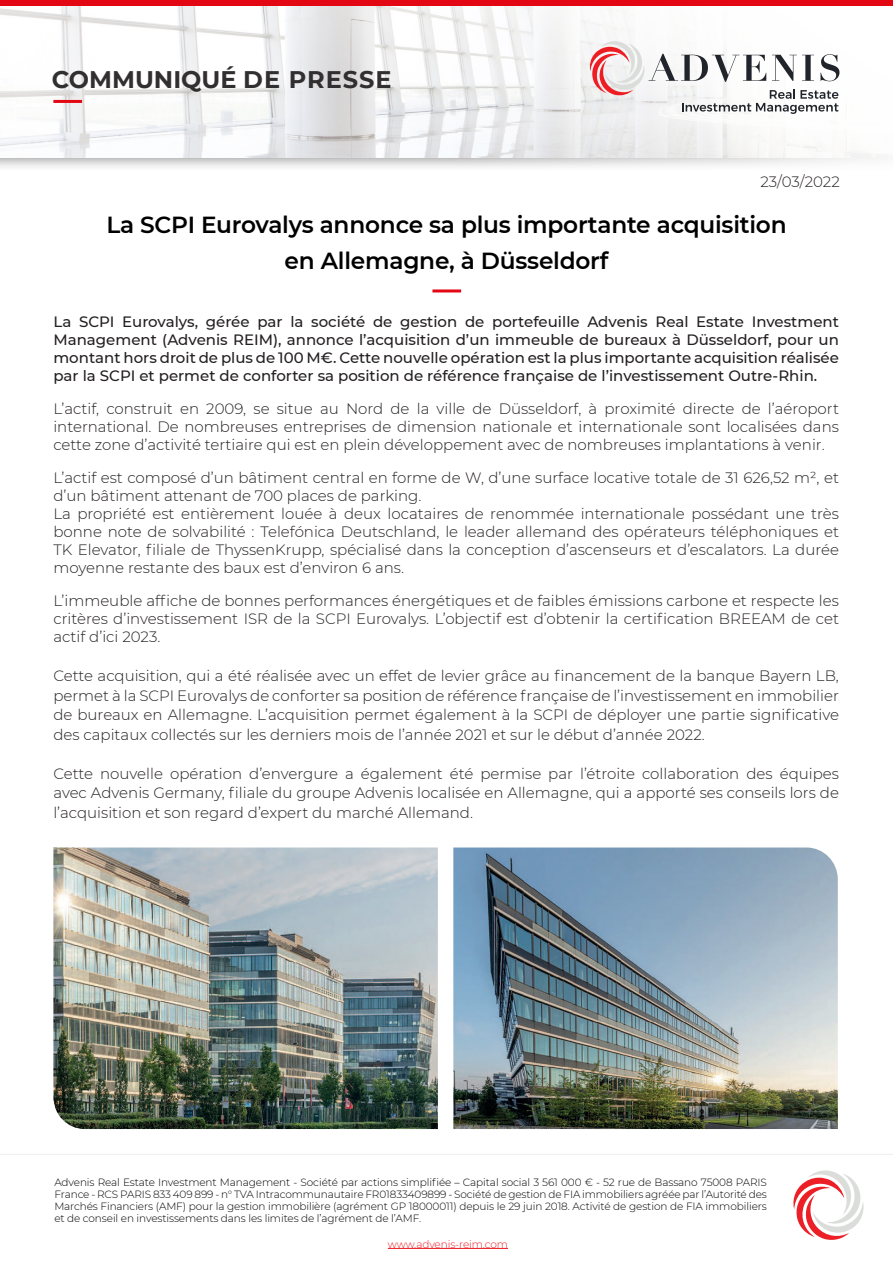
<style>
.page{position:relative;width:893px;height:1263px;background:#fff}
.page>*{position:absolute;margin:0;border:0;box-sizing:border-box;transform-origin:0 0}
.t1{font:700 24px "Montserrat";color:#312f30}
.t2{font:600 23.25px "Montserrat";letter-spacing:-.01em;color:#000001}
.t3{font:300 15px/18px "Montserrat";color:#231f20;text-align:justify}
.t4{font:500 15px/18px "Montserrat";color:#231f20;text-align:justify}
.t5{font:300 10.5px/12px "Montserrat";letter-spacing:-.01em;color:#000001;text-align:justify}
.t6{font:300 10.5px "Montserrat";letter-spacing:-.01em;color:#eb1f27}
</style>
<div class="page">
<hr style="left:388px;top:1248px;width:120px;height:1px;background:#eb1f27">
<svg style="left:793px;top:1170px;width:71px;height:70px"></svg>
<div style="left:0;top:0;width:893px;height:171px;background:#231f20;opacity:.59"></div>
<svg style="left:259px;top:6px;width:634px;height:287px"></svg>
<svg style="left:0;top:6px;width:742px;height:151px"></svg>
<div style="left:0;top:0;width:893px;height:6px;background:#e30613"></div>
<svg style="left:589px;top:40px;width:250px;height:74px"></svg>
<hr style="left:434px;top:289px;width:26px;height:3px;background:#e30613">
<hr style="left:55px;top:100px;width:26px;height:3px;background:#e30613">
<img style="left:53px;top:847px;width:385px;height:282px">
<img style="left:453px;top:847px;width:385px;height:282px">
<p class="t1" style="left:52px;top:62px;width:341px">COMMUNIQUÉ DE PRESSE</p>
<p class="t3" style="left:760px;top:172px;width:81px">23/03/2022</p>
<p class="t2" style="left:106px;top:209px;width:682px">La SCPI Eurovalys annonce sa plus importante acquisition</p>
<p class="t2" style="left:285px;top:245px;width:325px">en Allemagne, à Düsseldorf</p>
<p class="t4" style="left:53px;top:312px;width:787px">La SCPI Eurovalys, gérée par la société de gestion de portefeuille Advenis Real Estate Investment Management (Advenis REIM), annonce l’acquisition d’un immeuble de bureaux à Düsseldorf, pour un montant hors droit de plus de 100 M€. Cette nouvelle opération est la plus importante acquisition réalisée par la SCPI et permet de conforter sa position de référence française de l’investissement Outre-Rhin.</p>
<p class="t3" style="left:53px;top:399px;width:787px">L’actif, construit en 2009, se situe au Nord de la ville de Düsseldorf, à proximité directe de l’aéroport international. De nombreuses entreprises de dimension nationale et internationale sont localisées dans cette zone d’activité tertiaire qui est en plein développement avec de nombreuses implantations à venir.</p>
<p class="t3" style="left:53px;top:468px;width:787px">L’actif est composé d’un bâtiment central en forme de W, d’une surface locative totale de 31 626,52 m², et d’un bâtiment attenant de 700 places de parking.</p>
<p class="t3" style="left:53px;top:504px;width:787px">La propriété est entièrement louée à deux locataires de renommée internationale possédant une très bonne note de solvabilité : Telefónica Deutschland, le leader allemand des opérateurs téléphoniques et TK Elevator, filiale de ThyssenKrupp, spécialisé dans la conception d’ascenseurs et d’escalators. La durée moyenne restante des baux est d’environ 6 ans.</p>
<p class="t3" style="left:53px;top:591px;width:787px">L’immeuble affiche de bonnes performances énergétiques et de faibles émissions carbone et respecte les critères d’investissement ISR de la SCPI Eurovalys. L’objectif est d’obtenir la certification BREEAM de cet actif d’ici 2023.</p>
<p class="t3" style="left:53px;top:665px;width:787px;line-height:19.5px">Cette acquisition, qui a été réalisée avec un effet de levier grâce au financement de la banque Bayern LB, permet à la SCPI Eurovalys de conforter sa position de référence française de l’investissement en immobilier de bureaux en Allemagne. L’acquisition permet également à la SCPI de déployer une partie significative des capitaux collectés sur les derniers mois de l’année 2021 et sur le début d’année 2022.</p>
<p class="t3" style="left:53px;top:763px;width:787px;line-height:19.5px">Cette nouvelle opération d’envergure a également été permise par l’étroite collaboration des équipes avec Advenis Germany, filiale du groupe Advenis localisée en Allemagne, qui a apporté ses conseils lors de l’acquisition et son regard d’expert du marché Allemand.</p>
<p class="t5" style="left:54px;top:1176px;width:714px">Advenis Real Estate Investment Management - Société par actions simplifiée – Capital social 3 561 000 € - 52 rue de Bassano 75008 PARIS France - RCS PARIS 833 409 899 - n° TVA Intracommunautaire FR01833409899 - Société de gestion de FIA immobiliers agréée par l’Autorité des Marchés Financiers (AMF) pour la gestion immobilière (agrément GP 18000011) depuis le 29 juin 2018. Activité de gestion de FIA immobiliers et de conseil en investissements dans les limites de l’agrément de l’AMF.</p>
<p class="t6" style="left:388px;top:1237px;width:122px">www.advenis-reim.com</p>
</div>
